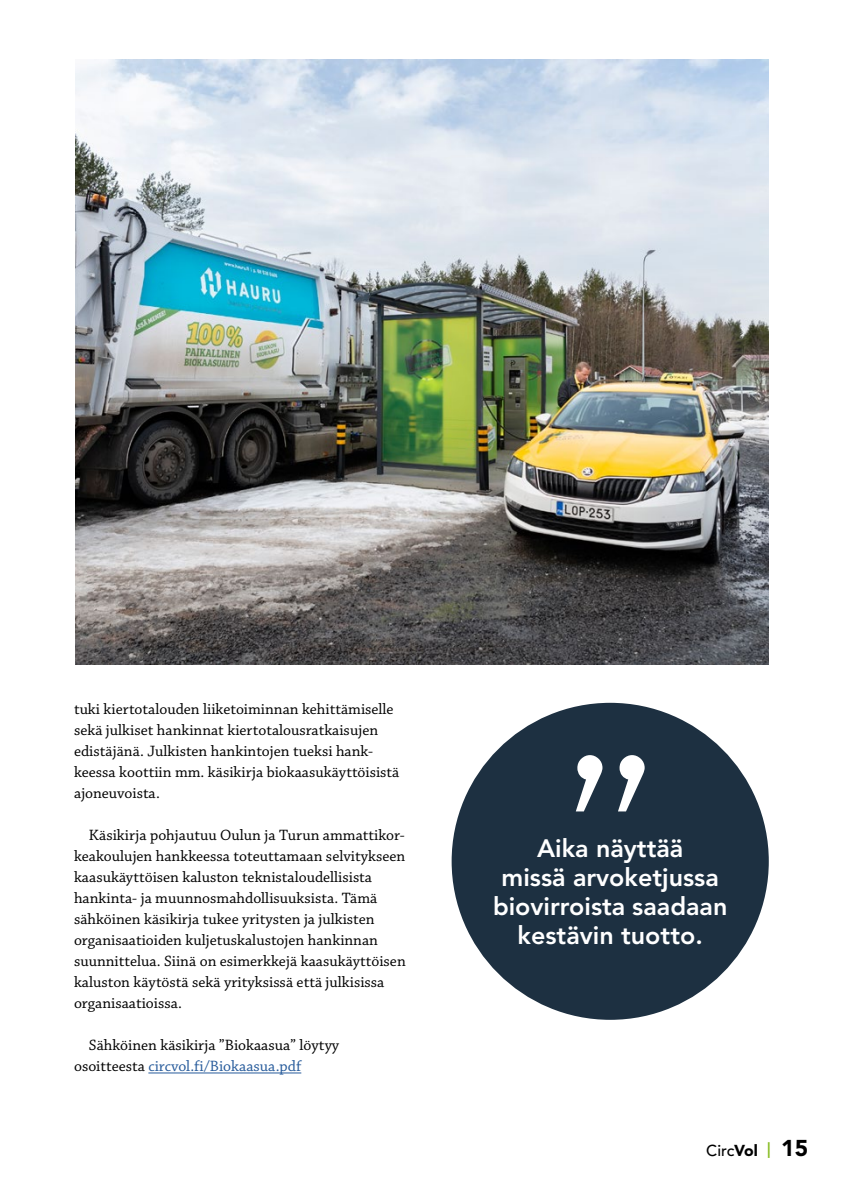
<style>
.page{position:relative;width:844px;height:1191px;background:#fff}
.page>*{position:absolute;margin:0;border:0;box-sizing:border-box;transform-origin:0 0}
.t1{font:800 25.03px/28.9px "Avenir LT Std";color:#fff;text-align:center}
.Leipis{font:15.75px/21px "Chaparral Pro";color:#000}
.t2{font:500 15.75px "Avenir LT Std";color:#000}
.s1{color:#275b9b}
.s2{font-weight:900}
.s3{font-weight:800;color:#89bd24}
.s4{font-weight:900;font-size:22.75px}
</style>
<div class="page">
<img style="left:75px;top:60px;width:693px;height:605px">
<hr style="left:148px;top:1072px;width:153px;height:1px;background:#275b9b">
<div style="left:451px;top:703px;width:317px;height:316px;background:#1d3041;border-radius:50%"></div>
<svg style="left:576px;top:755px;width:68px;height:56px"></svg>
<p class="Leipis" style="left:74px;top:699px;width:327px">tuki kiertotalouden liiketoiminnan kehittämiselle sekä julkiset hankinnat kiertotalousratkaisujen edistäjänä. Julkisten hankintojen tueksi hank&shy;keessa koottiin mm. käsikirja biokaasukäyttöisistä ajoneuvoista.</p>
<p class="Leipis" style="left:74px;top:825px;width:333px;text-indent:15px">Käsikirja pohjautuu Oulun ja Turun ammattikor&shy;keakoulujen hankkeessa toteuttamaan selvitykseen kaasukäyttöisen kaluston teknistaloudellisista hankinta- ja muunnosmahdollisuuksista. Tämä sähköinen käsikirja tukee yritysten ja julkisten organisaatioiden kuljetuskalustojen hankinnan suunnittelua. Siinä on esimerkkejä kaasukäyttöisen kaluston käytöstä sekä yrityksissä että julkisissa organisaatioissa.</p>
<p class="Leipis" style="left:74px;top:1035px;width:267px;text-indent:15px">Sähköinen käsikirja ”Biokaasua” löytyy osoitteesta <span class="s1">circvol.fi/Biokaasua.pdf</span></p>
<h1 class="t1" style="left:493px;top:833px;width:236px">Aika näyttää<br>missä arvoketjussa biovirroista saadaan kestävin tuotto.</h1>
<p class="t2" style="left:706px;top:1140px;width:103px">Circ<span class="s2">Vol</span> <span class="s3">|</span> <span class="s4">15</span></p>
</div>
